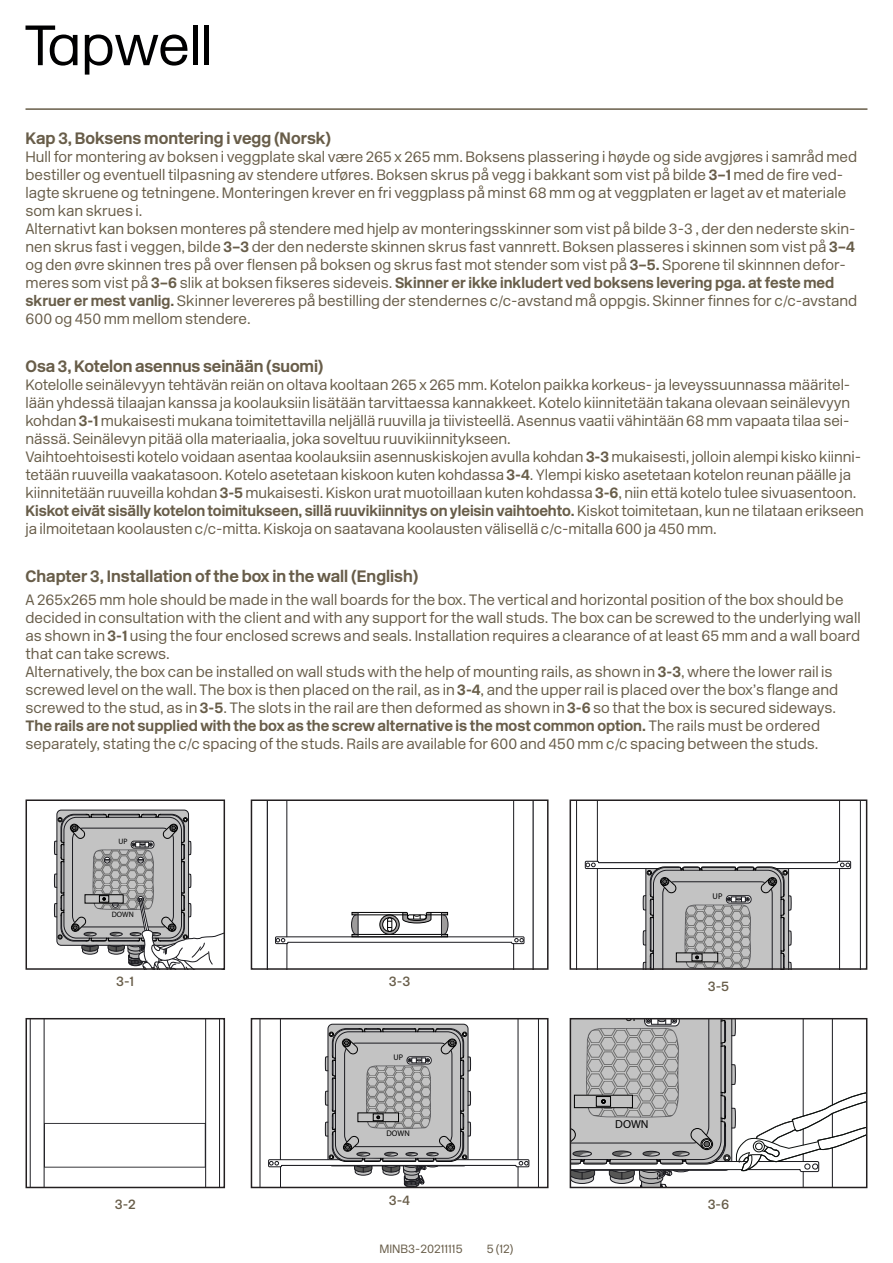
<style>
.page{position:relative;width:893px;height:1263px;background:#fff}
.page>*{position:absolute;margin:0;border:0;box-sizing:border-box;transform-origin:0 0}
.BRÖD{font:700 16.5px "New Rail Alphabet";color:#685d49}
.BRÖD-2{font:300 15px/18px "New Rail Alphabet";color:#685d49}
.BRÖD-3{font:500 13.5px "New Rail Alphabet";color:#685d49}
.BRÖD-4{font:300 12px "New Rail Alphabet";color:#685d49}
.t1{font:11.55px "Myriad Pro";color:#000}
.t2{font:8.4px "Myriad Pro";color:#000}
.t3{font:8.25px "Myriad Pro";color:#000}
.t4{font:7.8px "Myriad Pro";color:#000}
.s1{font-weight:700}
</style>
<div class="page">
<svg style="left:266px;top:802px;width:268px;height:165px"></svg>
<svg style="left:275px;top:912px;width:249px;height:55px"></svg>
<div style="left:251px;top:799px;width:298px;height:171px;border:2px solid #231f20"></div>
<hr style="left:280px;top:1019px;width:1px;height:140px;background:#1a1a1f">
<hr style="left:260px;top:1019px;width:1px;height:168px;background:#1a1a1f">
<hr style="left:538px;top:1019px;width:1px;height:168px;background:#1a1a1f">
<hr style="left:518px;top:1019px;width:1px;height:141px;background:#1a1a1f">
<svg style="left:268px;top:1024px;width:261px;height:161px"></svg>
<div style="left:251px;top:1018px;width:298px;height:170px;border:2px solid #231f20"></div>
<hr style="left:597px;top:800px;width:1px;height:61px;background:#1a1a1f">
<hr style="left:576px;top:800px;width:1px;height:169px;background:#1a1a1f">
<hr style="left:860px;top:800px;width:1px;height:169px;background:#1a1a1f">
<hr style="left:839px;top:800px;width:1px;height:61px;background:#1a1a1f">
<svg style="left:585px;top:861px;width:266px;height:106px"></svg>
<div style="left:570px;top:799px;width:297px;height:171px;border:2px solid #231f20"></div>
<svg style="left:573px;top:1021px;width:291px;height:164px"></svg>
<div style="left:570px;top:1018px;width:297px;height:170px;border:2px solid #231f20"></div>
<svg style="left:54px;top:810px;width:168px;height:157px"></svg>
<div style="left:26px;top:799px;width:199px;height:171px;border:2px solid #231f20"></div>
<svg style="left:29px;top:1021px;width:191px;height:164px"></svg>
<div style="left:26px;top:1018px;width:199px;height:170px;border:2px solid #231f20"></div>
<svg style="left:85px;top:35px;width:102px;height:40px"></svg>
<hr style="left:193px;top:26px;width:4px;height:39px;background:#000001">
<div style="left:204px;top:26px;width:5px;height:39px;background:#000001"></div>
<svg style="left:26px;top:26px;width:51px;height:40px"></svg>
<hr style="left:26px;top:108px;width:841px;height:2px;background:#685d49">
<p class="BRÖD" style="left:26px;top:127px;width:307px">Kap 3, Boksens montering i vegg (Norsk)</p>
<p class="BRÖD-2" style="left:26px;top:148px;width:833px">Hull for montering av boksen i veggplate skal være 265 x 265 mm. Boksens plassering i høyde og side avgjøres i samråd med bestiller og eventuell tilpasning av stendere utføres. Boksen skrus på vegg i bakkant som vist på bilde <span class="s1">3–1</span> med de fire ved&shy;lagte skruene og tetningene. Monteringen krever en fri veggplass på minst 68 mm og at veggplaten er laget av et materiale som kan skrues i.</p>
<p class="BRÖD-2" style="left:26px;top:220px;width:833px">Alternativt kan boksen monteres på stendere med hjelp av monteringsskinner som vist på bilde 3-3 , der den nederste skin&shy;nen skrus fast i veggen, bilde <span class="s1">3–3</span> der den nederste skinnen skrus fast vannrett. Boksen plasseres i skinnen som vist på <span class="s1">3–4 </span>og den øvre skinnen tres på over flensen på boksen og skrus fast mot stender som vist på <span class="s1">3–5.</span> Sporene til skinnnen defor&shy;meres som vist på <span class="s1">3–6</span> slik at boksen fikseres sideveis. <span class="s1">Skinner er ikke inkludert ved boksens levering pga. at feste med skruer er mest vanlig.</span> Skinner levereres på bestilling der stendernes c/c-avstand må oppgis. Skinner finnes for c/c-avstand 600 og 450 mm mellom stendere.</p>
<p class="BRÖD" style="left:26px;top:355px;width:300px">Osa 3, Kotelon asennus seinään (suomi)</p>
<p class="BRÖD-2" style="left:26px;top:375px;width:826px;text-align:justify">Kotelolle seinälevyyn tehtävän reiän on oltava kooltaan 265 x 265 mm. Kotelon paikka korkeus- ja leveyssuunnassa määritel&shy;lään yhdessä tilaajan kanssa ja koolauksiin lisätään tarvittaessa kannakkeet. Kotelo kiinnitetään takana olevaan seinälevyyn kohdan <span class="s1">3-1</span> mukaisesti mukana toimitettavilla neljällä ruuvilla ja tiivisteellä. Asennus vaatii vähintään 68 mm vapaata tilaa sei&shy;nässä. Seinälevyn pitää olla materiaalia, joka soveltuu ruuvikiinnitykseen.</p>
<p class="BRÖD-2" style="left:26px;top:447px;width:840px">Vaihtoehtoisesti kotelo voidaan asentaa koolauksiin asennuskiskojen avulla kohdan <span class="s1">3-3</span> mukaisesti, jolloin alempi kisko kiinni&shy;tetään ruuveilla vaakatasoon. Kotelo asetetaan kiskoon kuten kohdassa <span class="s1">3-4</span>. Ylempi kisko asetetaan kotelon reunan päälle ja kiinnitetään ruuveilla kohdan <span class="s1">3-5</span> mukaisesti. Kiskon urat muotoillaan kuten kohdassa <span class="s1">3-6</span>, niin että kotelo tulee sivuasentoon.<br><span class="s1">Kiskot eivät sisälly kotelon toimitukseen, sillä ruuvikiinnitys on yleisin vaihtoehto.</span> Kiskot toimitetaan, kun ne tilataan erikseen ja ilmoitetaan koolausten c/c-mitta. Kiskoja on saatavana koolausten välisellä c/c-mitalla 600 ja 450 mm.</p>
<p class="BRÖD" style="left:26px;top:565px;width:395px">Chapter 3, Installation of the box in the wall (English)</p>
<p class="BRÖD-2" style="left:26px;top:590px;width:837px">A 265x265 mm hole should be made in the wall boards for the box. The vertical and horizontal position of the box should be decided in consultation with the client and with any support for the wall studs. The box can be screwed to the underlying wall as shown in <span class="s1">3-1</span> using the four enclosed screws and seals. Installation requires a clearance of at least 65 mm and a wall board that can take screws.</p>
<p class="BRÖD-2" style="left:26px;top:662px;width:814px">Alternatively, the box can be installed on wall studs with the help of mounting rails, as shown in <span class="s1">3-3</span>, where the lower rail is screwed level on the wall. The box is then placed on the rail, as in <span class="s1">3-4</span>, and the upper rail is placed over the box’s flange and screwed to the stud, as in <span class="s1">3-5</span>. The slots in the rail are then deformed as shown in <span class="s1">3-6</span> so that the box is secured sideways.<br><span class="s1">The rails are not supplied with the box as the screw alternative is the most common option.</span> The rails must be ordered separately, stating the c/c spacing of the studs. Rails are available for 600 and 450 mm c/c spacing between the studs.</p>
<p class="t4" style="left:118px;top:837px;width:11px">UP</p>
<p class="t4" style="left:112px;top:909px;width:23px">DOWN</p>
<p class="BRÖD-3" style="left:116px;top:972px;width:20px">3-1</p>
<p class="t2" style="left:713px;top:891px;width:11px">UP</p>
<p class="BRÖD-3" style="left:389px;top:972px;width:23px">3-3</p>
<p class="BRÖD-3" style="left:708px;top:977px;width:23px">3-5</p>
<p class="t3" style="left:393px;top:1052px;width:11px">UP</p>
<p class="t3" style="left:386px;top:1128px;width:25px">DOWN</p>
<p class="t1" style="left:625px;top:1009px;width:15px">UP</p>
<p class="t1" style="left:615px;top:1117px;width:35px">DOWN</p>
<p class="BRÖD-3" style="left:389px;top:1191px;width:23px">3-4</p>
<p class="BRÖD-3" style="left:115px;top:1195px;width:22px">3-2</p>
<p class="BRÖD-3" style="left:708px;top:1195px;width:23px">3-6</p>
<p class="BRÖD-4" style="left:379px;top:1241px;width:85px">MINB3-20211115</p>
<p class="BRÖD-4" style="left:487px;top:1241px;width:28px">5 (12)</p>
</div>
